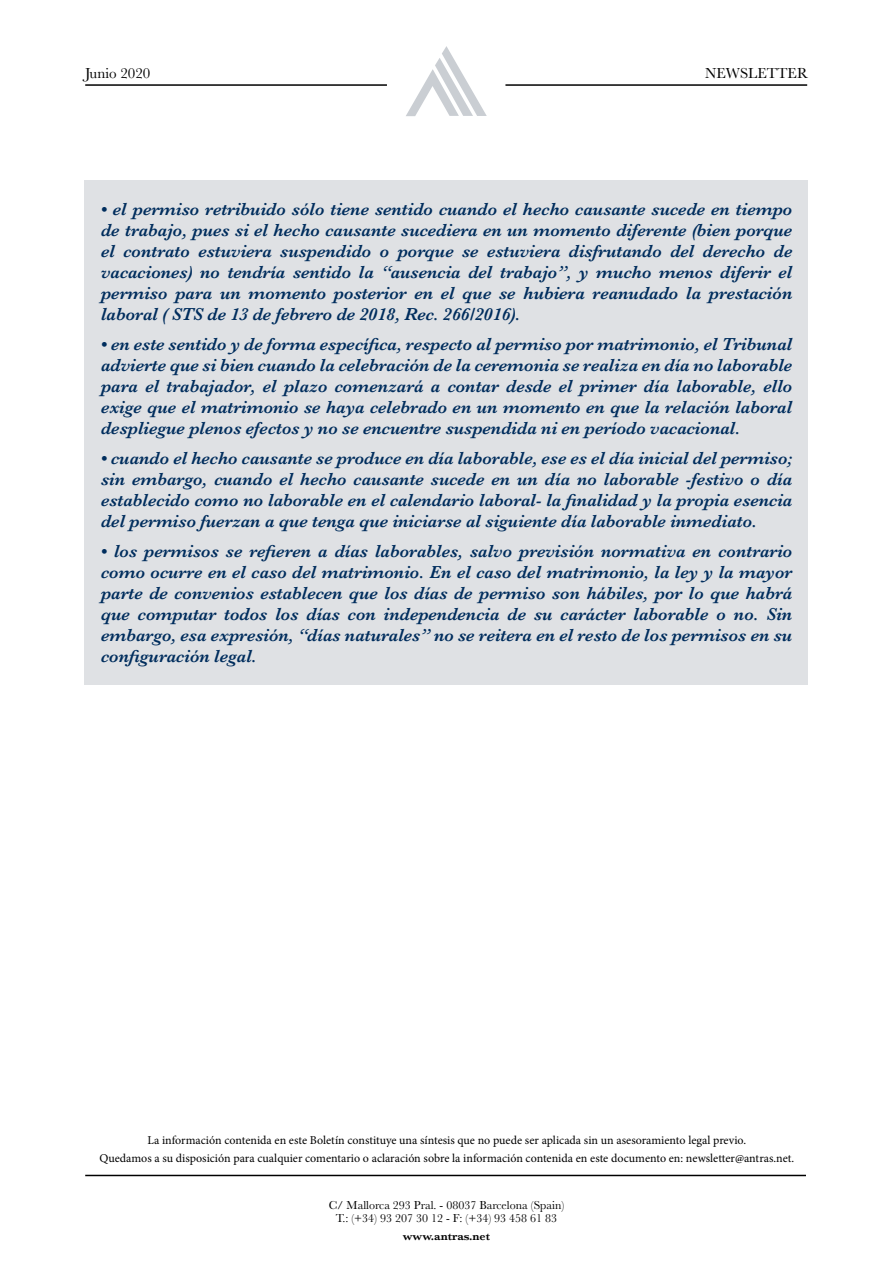
<style>
.page{position:relative;width:893px;height:1263px;background:#fff}
.page>*{position:absolute;margin:0;border:0;box-sizing:border-box;transform-origin:0 0}
.t1{font:italic 600 18px/21px "Baskerville";letter-spacing:-.005em;color:#002d5d;text-align:justify}
.t2{font:15px "Baskerville";color:#000}
.t3{font:12px/18px "Minion Pro";color:#000;text-align:center}
.t4{font:12px/13.5px "Baskerville";color:#000;text-align:center}
.t5{font:600 12px "Baskerville";color:#000}
</style>
<div class="page">
<svg style="left:406px;top:46px;width:81px;height:70px"></svg>
<hr style="left:85px;top:1175px;width:721px;height:1px;background:#000">
<hr style="left:85px;top:84px;width:302px;height:2px;background:#000">
<hr style="left:505px;top:84px;width:302px;height:2px;background:#000">
<div style="left:85px;top:180px;width:723px;height:505px;background:#dfe1e4"></div>
<p class="t2" style="left:85px;top:64px;width:67px">Junio 2020</p>
<p class="t2" style="left:705px;top:64px;width:104px">NEWSLETTER</p>
<p class="t1" style="left:101px;top:199px;width:693px">• el permiso retribuido sólo tiene sentido cuando el hecho causante sucede en tiempo de trabajo, pues si el hecho causante sucediera en un momento diferente (bien porque el contrato estuviera suspendido o porque se estuviera disfrutando del derecho de vacaciones) no tendría sentido la “ausencia del trabajo”, y mucho menos diferir el permiso para un momento posterior en el que se hubiera reanudado la prestación laboral ( STS de 13 de febrero de 2018, Rec. 266/2016).</p>
<p class="t1" style="left:101px;top:334px;width:693px">• en este sentido y de forma específica, respecto al permiso por matrimonio, el Tribunal advierte que si bien cuando la celebración de la ceremonia se realiza en día no laborable para el trabajador, el plazo comenzará a contar desde el primer día laborable, ello exige que el matrimonio se haya celebrado en un momento en que la relación laboral despliegue plenos efectos y no se encuentre suspendida ni en período vacacional.</p>
<p class="t1" style="left:101px;top:448px;width:693px">• cuando el hecho causante se produce en día laborable, ese es el día inicial del permiso; sin embargo, cuando el hecho causante sucede en un día no laborable -festivo o día establecido como no laborable en el calendario laboral- la finalidad y la propia esencia del permiso fuerzan a que tenga que iniciarse al siguiente día laborable inmediato.</p>
<p class="t1" style="left:101px;top:541px;width:693px">• los permisos se refieren a días laborables, salvo previsión normativa en contrario como ocurre en el caso del matrimonio. En el caso del matrimonio, la ley y la mayor parte de convenios establecen que los días de permiso son hábiles, por lo que habrá que computar todos los días con independencia de su carácter laborable o no. Sin embargo, esa expresión, “días naturales” no se reitera en el resto de los permisos en su configuración legal.</p>
<p class="t3" style="left:99px;top:1131px;width:696px">La información contenida en este Boletín constituye una síntesis que no puede ser aplicada sin un asesoramiento legal previo.<br>Quedamos a su disposición para cualquier comentario o aclaración sobre la información contenida en este documento en: newsletter@antras.net.</p>
<p class="t4" style="left:329px;top:1198px;width:237px">C/ Mallorca 293 Pral. - 08037 Barcelona (Spain)<br>T.: (+34) 93 207 30 12 - F: (+34) 93 458 61 83</p>
<p class="t5" style="left:403px;top:1228px;width:89px">www.antras.net</p>
</div>
